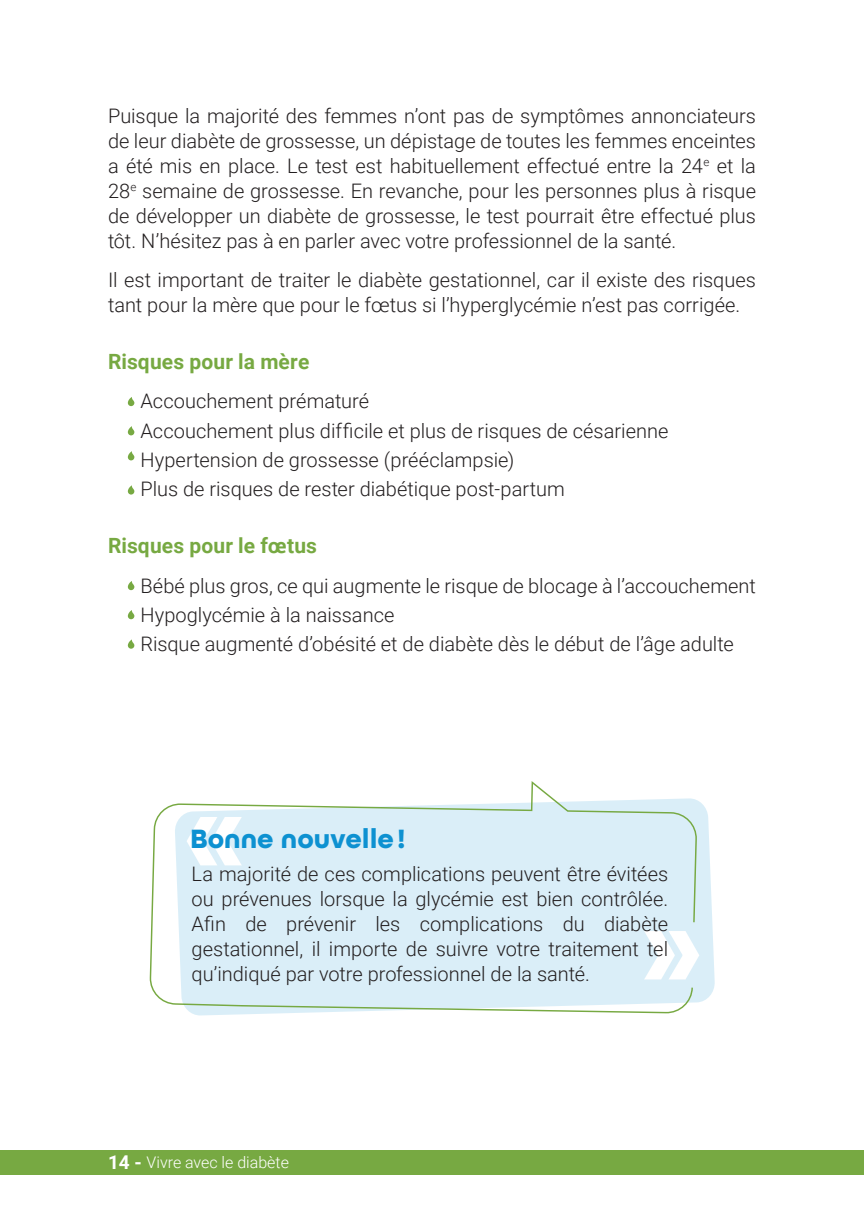
<style>
.page{position:relative;width:864px;height:1224px;background:#fff}
.page>*{position:absolute;margin:0;border:0;box-sizing:border-box;transform-origin:0 0}
.Titre_niveau_1{font:700 28px "All Round Gothic";color:#0d91d1}
.Texte_courant_10_12{font:700 21px "Roboto";letter-spacing:.005em;color:#77a942}
.Texte_courant_10_12-2{font:300 20px/25px "Roboto";color:#231f20;text-align:justify}
.t1{font:300 16px "Roboto";color:#fff}
.s1{font-weight:700;font-size:19px}
</style>
<div class="page">
<div style="left:0;top:1150px;width:864px;height:25px;background:#77a942"></div>
<svg style="left:192px;top:801px;width:523px;height:214px;fill:#daeef8"></svg>
<svg style="left:149px;top:781px;width:549px;height:232px"></svg>
<svg style="left:642px;top:929px;width:59px;height:52px"></svg>
<svg style="left:185px;top:816px;width:59px;height:52px"></svg>
<svg style="left:128px;top:397px;width:7px;height:9px"></svg>
<svg style="left:128px;top:426px;width:7px;height:10px"></svg>
<svg style="left:128px;top:451px;width:7px;height:10px"></svg>
<svg style="left:128px;top:485px;width:7px;height:10px"></svg>
<svg style="left:128px;top:581px;width:7px;height:9px"></svg>
<svg style="left:128px;top:610px;width:7px;height:9px"></svg>
<svg style="left:128px;top:639px;width:7px;height:10px"></svg>
<p class="Texte_courant_10_12-2" style="left:108px;top:103px;width:650px">Puisque la majorité des femmes n’ont pas de symptômes annonciateurs de leur diabète de grossesse, un dépistage de toutes les femmes enceintes a été mis en place. Le test est habituellement effectué entre la 24<sup>e</sup> et la 28<sup>e</sup> semaine de grossesse. En revanche, pour les personnes plus à risque de développer un diabète de grossesse, le test pourrait être effectué plus tôt. N’hésitez pas à en parler avec votre professionnel de la santé.</p>
<p class="Texte_courant_10_12-2" style="left:108px;top:267px;width:649px">Il est important de traiter le diabète gestationnel, car il existe des risques tant pour la mère que pour le fœtus si l’hyperglycémie n’est pas corrigée.</p>
<p class="Texte_courant_10_12" style="left:108px;top:347px;width:203px">Risques pour la mère</p>
<p class="Texte_courant_10_12-2" style="left:140px;top:388px;width:230px">Accouchement prématuré</p>
<p class="Texte_courant_10_12-2" style="left:140px;top:417px;width:530px">Accouchement plus difficile et plus de risques de césarienne</p>
<p class="Texte_courant_10_12-2" style="left:140px;top:447px;width:375px">Hypertension de grossesse (prééclampsie)</p>
<p class="Texte_courant_10_12-2" style="left:140px;top:476px;width:426px">Plus de risques de rester diabétique post-partum</p>
<p class="Texte_courant_10_12" style="left:108px;top:531px;width:211px">Risques pour le fœtus</p>
<p class="Texte_courant_10_12-2" style="left:140px;top:572px;width:617px">Bébé plus gros, ce qui augmente le risque de blocage à l’accouchement</p>
<p class="Texte_courant_10_12-2" style="left:140px;top:601px;width:256px">Hypoglycémie à la naissance</p>
<p class="Texte_courant_10_12-2" style="left:140px;top:631px;width:595px">Risque augmenté d’obésité et de diabète dès le début de l’âge adulte</p>
<p class="Titre_niveau_1" style="left:190px;top:822px;width:217px">Bonne nouvelle!</p>
<p class="Texte_courant_10_12-2" style="left:192px;top:861px;width:478px">La majorité de ces complications peuvent être évitées ou prévenues lorsque la glycémie est bien contrôlée.</p>
<p class="Texte_courant_10_12-2" style="left:192px;top:911px;width:478px">Afin de prévenir les complications du diabète gestationnel, il importe de suivre votre traitement tel qu’indiqué par votre professionnel de la santé.</p>
<p class="t1" style="left:108px;top:1152px;width:182px"><span class="s1">14 -</span> Vivre avec le diabète</p>
</div>
